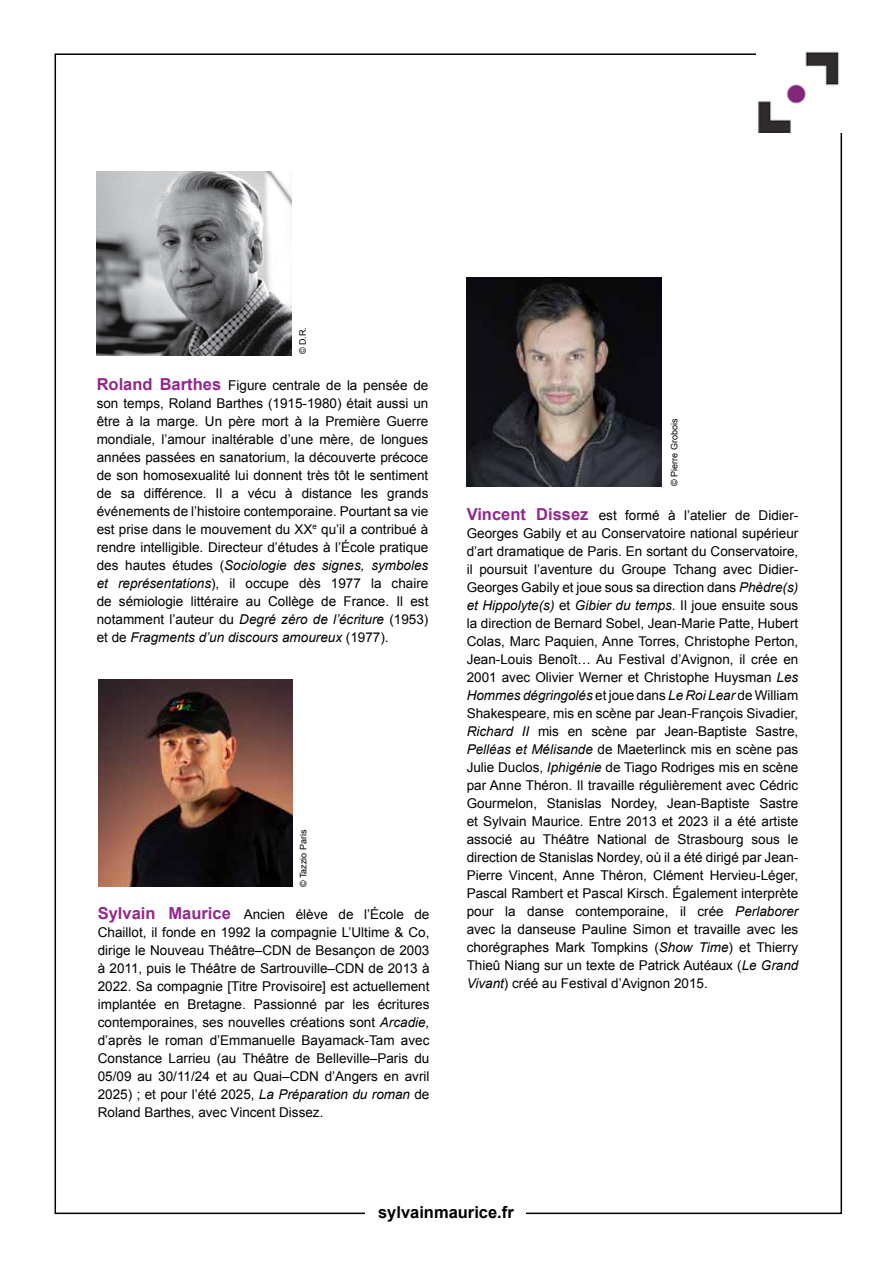
<style>
.page{position:relative;width:893px;height:1263px;background:#fff}
.page>*{position:absolute;margin:0;border:0;box-sizing:border-box;transform-origin:0 0}
.t1{font:700 16.5px "Arial";color:#000}
.t2{font:13.5px/18px "Arial";color:#000;text-align:justify}
.t3{font:9px "Arial";color:#000}
.s1{font-weight:700;font-size:16.5px;color:#92278f}
.s2{font-style:italic}
</style>
<div class="page">
<img style="left:758px;top:51px;width:81px;height:82px">
<img style="left:98px;top:679px;width:195px;height:208px">
<img style="left:467px;top:277px;width:194px;height:210px">
<img style="left:97px;top:171px;width:194px;height:184px">
<p class="t3" style="left:297px;top:354px;width:29px;rotate:-90deg">© D.R.</p>
<p class="t2" style="left:97px;top:376px;width:333px"><span class="s1">Roland Barthes</span> Figure centrale de la pensée de son temps, Roland Barthes (1915-1980) était aussi un être à la marge. Un père mort à la Première Guerre mondiale, l’amour inaltérable d’une mère, de longues années passées en sanatorium, la découverte précoce de son homosexualité lui donnent très tôt le sentiment de sa différence. Il a vécu à distance les grands événements de l’histoire contemporaine. Pourtant sa vie est prise dans le mouvement du XX<sup>e</sup> qu’il a contribué à rendre intelligible. Directeur d’études à l’École pratique des hautes études (<span class="s2">Sociologie des signes, symboles et représentations</span>), il occupe dès 1977 la chaire de sémiologie littéraire au Collège de France. Il est notamment l’auteur du <span class="s2">Degré zéro de l’écriture</span> (1953) et de <span class="s2">Fragments d’un discours amoureux</span> (1977).</p>
<p class="t3" style="left:297px;top:887px;width:59px;rotate:-90deg">© Tazzio Paris</p>
<p class="t2" style="left:98px;top:905px;width:333px"><span class="s1">Sylvain Maurice</span> Ancien élève de l’École de Chaillot, il fonde en 1992 la compagnie L’Ultime &amp; Co, dirige le Nouveau Théâtre–CDN de Besançon de 2003 à 2011, puis le Théâtre de Sartrouville–CDN de 2013 à 2022. Sa compagnie [Titre Provisoire] est actuellement implantée en Bretagne. Passionné par les écritures contemporaines, ses nouvelles créations sont <span class="s2">Arcadie, </span>d’après le roman d’Emmanuelle Bayamack-Tam avec Constance Larrieu (au Théâtre de Belleville–Paris du 05/09 au 30/11/24 et au Quai–CDN d’Angers en avril 2025) ; et pour l’été 2025, <span class="s2">La Préparation du roman</span> de Roland Barthes, avec Vincent Dissez.</p>
<p class="t3" style="left:668px;top:486px;width:69px;rotate:-90deg">© Pierre Grobois</p>
<p class="t2" style="left:467px;top:507px;width:333px"><span class="s1">Vincent Dissez</span> est formé à l’atelier de Didier-Georges Gabily et au Conservatoire national supérieur d’art dramatique de Paris. En sortant du Conservatoire, il poursuit l’aventure du Groupe Tchang avec Didier-Georges Gabily et joue sous sa direction dans <span class="s2">Phèdre(s) et Hippolyte(s)</span> et <span class="s2">Gibier du temps</span>. Il joue ensuite sous la direction de Bernard Sobel, Jean-Marie Patte, Hubert Colas, Marc Paquien, Anne Torres, Christophe Perton, Jean-Louis Benoît… Au Festival d’Avignon, il crée en 2001 avec Olivier Werner et Christophe Huysman <span class="s2">Les Hommes dégringolés</span> et joue dans <span class="s2">Le Roi Lear</span> de William Shakespeare, mis en scène par Jean-François Sivadier, <span class="s2">Richard II</span> mis en scène par Jean-Baptiste Sastre, <span class="s2">Pelléas et Mélisande</span> de Maeterlinck mis en scène pas Julie Duclos, <span class="s2">Iphigénie</span> de Tiago Rodriges mis en scène par Anne Théron. Il travaille régulièrement avec Cédric Gourmelon, Stanislas Nordey, Jean-Baptiste Sastre et Sylvain Maurice. Entre 2013 et 2023 il a été artiste associé au Théâtre National de Strasbourg sous le direction de Stanislas Nordey, où il a été dirigé par Jean-Pierre Vincent, Anne Théron, Clément Hervieu-Léger, Pascal Rambert et Pascal Kirsch. Également interprète pour la danse contemporaine, il crée <span class="s2">Perlaborer </span>avec la danseuse Pauline Simon et travaille avec les chorégraphes Mark Tompkins (<span class="s2">Show Time</span>) et Thierry Thieû Niang sur un texte de Patrick Autéaux (<span class="s2">Le Grand Vivant</span>) créé au Festival d’Avignon 2015.</p>
<p class="t1" style="left:378px;top:1201px;width:137px">sylvainmaurice.fr</p>
</div>
